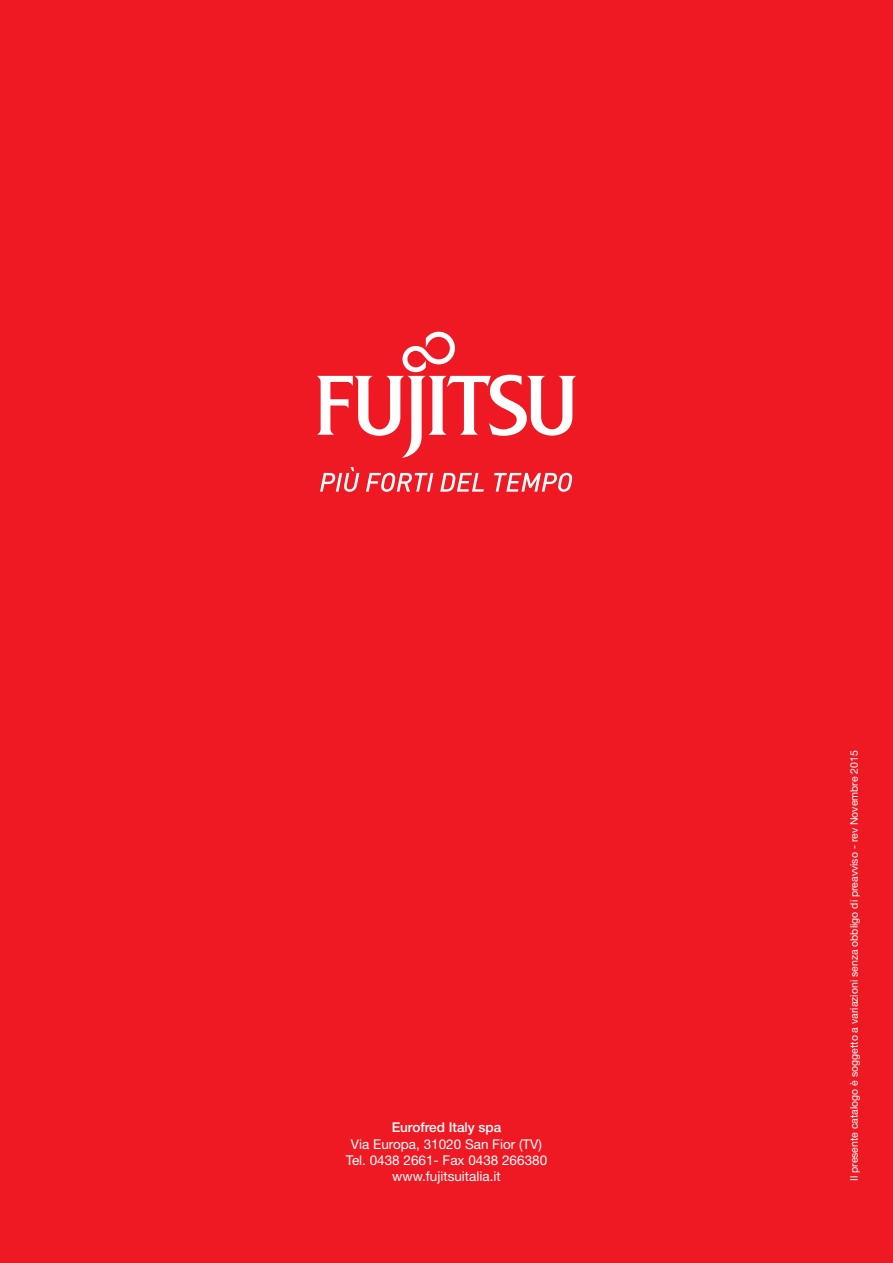
<style>
.page{position:relative;width:893px;height:1263px;background:#ef1923}
.page>*{position:absolute;margin:0;border:0;box-sizing:border-box;transform-origin:0 0}
.t1{font:13.5px/16.2px "Helvetica Neue LT Std";color:#fff;text-align:center}
.t2{font:500 13.5px "Helvetica Neue LT Std";color:#fff}
.t3{font:10.5px "Helvetica Neue LT Std";color:#fff}
</style>
<div class="page">
<svg style="left:320px;top:467px;width:39px;height:25px"></svg>
<svg style="left:366px;top:473px;width:67px;height:19px"></svg>
<svg style="left:440px;top:473px;width:44px;height:19px"></svg>
<svg style="left:494px;top:473px;width:78px;height:19px"></svg>
<svg style="left:317px;top:332px;width:259px;height:126px"></svg>
<p class="t2" style="left:392px;top:1119px;width:111px">Eurofred Italy spa</p>
<p class="t1" style="left:346px;top:1135px;width:203px">Via Europa, 31020 San Fior (TV)<br>Tel. 0438 2661- Fax 0438 266380 www.fujitsuitalia.it</p>
<p class="t3" style="left:848px;top:1181px;width:432px;rotate:-90deg">Il presente catalogo è soggetto a variazioni senza obbligo di preavviso - rev Novembre 2015</p>
</div>
